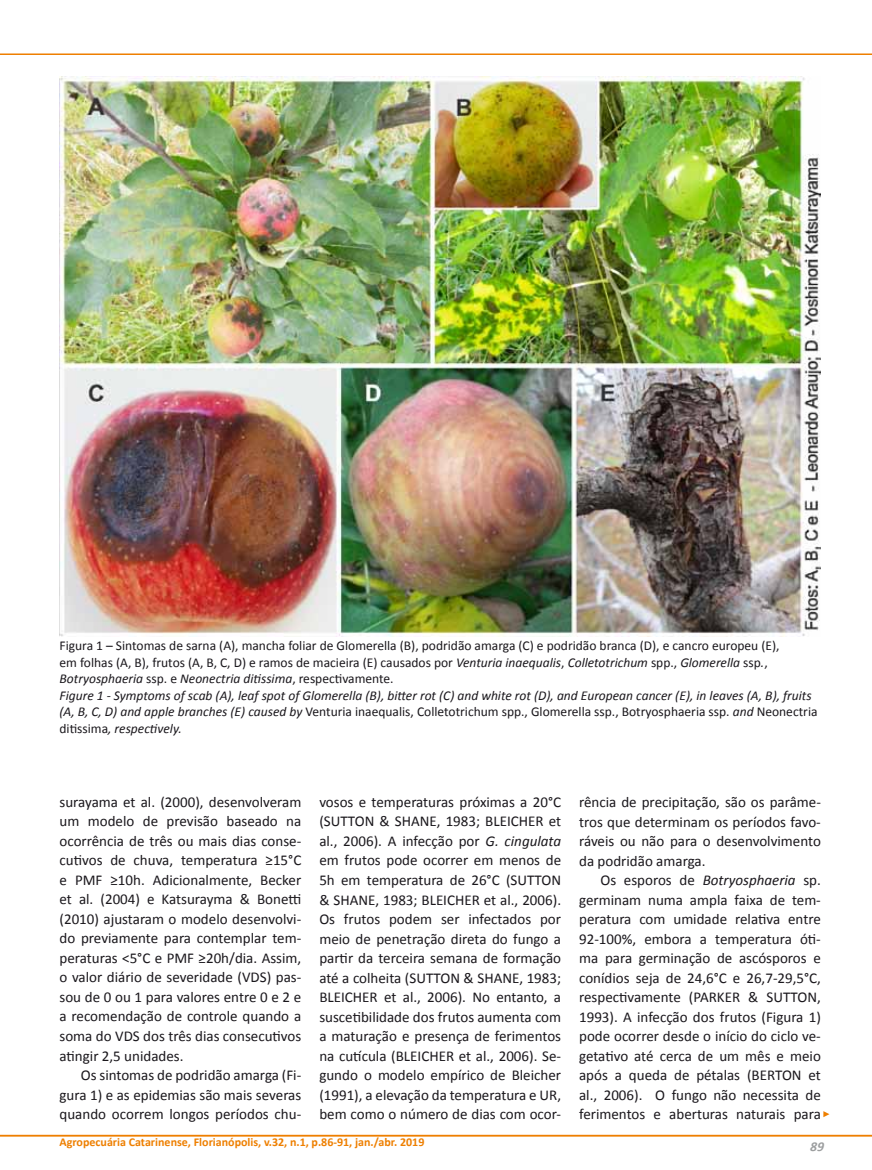
<style>
.page{position:relative;width:872px;height:1170px;background:#fff}
.page>*{position:absolute;margin:0;border:0;box-sizing:border-box;transform-origin:0 0}
.t1{font:15px/19.5px "Calibri";color:#1a171c;text-align:justify}
.t2{font:13.5px/16.5px "Calibri";color:#1a171c}
.t3{font:italic 700 13.5px "Calibri";color:#9c9e9f}
.t4{font:700 12px "Calibri";color:#ee7f00}
.s1{font-style:italic}
</style>
<div class="page">
<hr style="left:0;top:53px;width:872px;height:2px;background:#ee7f00">
<hr style="left:0;top:1134px;width:872px;height:2px;background:#ee7f00">
<img style="left:60px;top:77px;width:761px;height:559px">
<svg style="left:823px;top:1111px;width:6px;height:6px"></svg>
<p class="t2" style="left:60px;top:637px;width:759px">Figura 1 – Sintomas de sarna (A), mancha foliar de Glomerella (B), podridão amarga (C) e podridão branca (D), e cancro europeu (E),<br>em folhas (A, B), frutos (A, B, C, D) e ramos de macieira (E) causados por <span class="s1">Venturia inaequalis</span>, <span class="s1">Colletotrichum</span> spp., <span class="s1">Glomerella</span> ssp<span class="s1">.</span>, <span class="s1">Botryosphaeria</span> ssp. e <span class="s1">Neonectria ditissima</span>, respectivamente.<br><span class="s1">Figure 1 - Symptoms of scab (A), leaf spot of Glomerella (B), bitter rot (C) and white rot (D), and European cancer (E), in leaves (A, B), fruits (A, B, C, D) and apple branches (E) caused by</span> Venturia inaequalis, Colletotrichum spp., Glomerella ssp., Botryosphaeria ssp. <span class="s1">and</span> Neonectria ditissima<span class="s1">, respectively.</span></p>
<p class="t1" style="left:60px;top:791px;width:243px">surayama et al. (2000), desenvolveram um modelo de previsão baseado na ocorrência de três ou mais dias conse&shy;cutivos de chuva, temperatura ≥15°C e PMF ≥10h. Adicionalmente, Becker et al. (2004) e Katsurayma &amp; Bonetti (2010) ajustaram o modelo desenvolvi&shy;do previamente para contemplar tem&shy;peraturas &lt;5°C e PMF ≥20h/dia. Assim, o valor diário de severidade (VDS) pas&shy;sou de 0 ou 1 para valores entre 0 e 2 e a recomendação de controle quando a soma do VDS dos três dias consecutivos atingir 2,5 unidades.</p>
<p class="t1" style="left:60px;top:1064px;width:243px;text-indent:21px">Os sintomas de podridão amarga (Fi&shy;gura 1) e as epidemias são mais severas quando ocorrem longos períodos chu-</p>
<p class="t1" style="left:319px;top:791px;width:243px">vosos e temperaturas próximas a 20°C (SUTTON &amp; SHANE, 1983; BLEICHER et al., 2006). A infecção por <span class="s1">G. cingulata </span>em frutos pode ocorrer em menos de 5h em temperatura de 26°C (SUTTON &amp; SHANE, 1983; BLEICHER et al., 2006).<br>Os frutos podem ser infectados por meio de penetração direta do fungo a partir da terceira semana de formação até a colheita (SUTTON &amp; SHANE, 1983; BLEICHER et al., 2006). No entanto, a suscetibilidade dos frutos aumenta com a maturação e presença de ferimentos na cutícula (BLEICHER et al., 2006). Se&shy;gundo o modelo empírico de Bleicher (1991), a elevação da temperatura e UR, bem como o número de dias com ocor-</p>
<p class="t1" style="left:579px;top:791px;width:243px">rência de precipitação, são os parâme&shy;tros que determinam os períodos favo&shy;ráveis ou não para o desenvolvimento da podridão amarga.</p>
<p class="t1" style="left:579px;top:869px;width:243px;text-indent:21px">Os esporos de <span class="s1">Botryosphaeria</span> sp. germinam numa ampla faixa de tem&shy;peratura com umidade relativa entre 92-100%, embora a temperatura óti&shy;ma para germinação de ascósporos e conídios seja de 24,6°C e 26,7-29,5°C, respectivamente (PARKER &amp; SUTTON, 1993). A infecção dos frutos (Figura 1) pode ocorrer desde o início do ciclo ve&shy;getativo até cerca de um mês e meio após a queda de pétalas (BERTON et al., 2006). O fungo não necessita de ferimentos e aberturas naturais para</p>
<p class="t4" style="left:60px;top:1133px;width:366px">Agropecuária Catarinense, Florianópolis, v.32, n.1, p.86-91, jan./abr. 2019</p>
<p class="t3" style="left:810px;top:1137px;width:16px">89</p>
</div>
